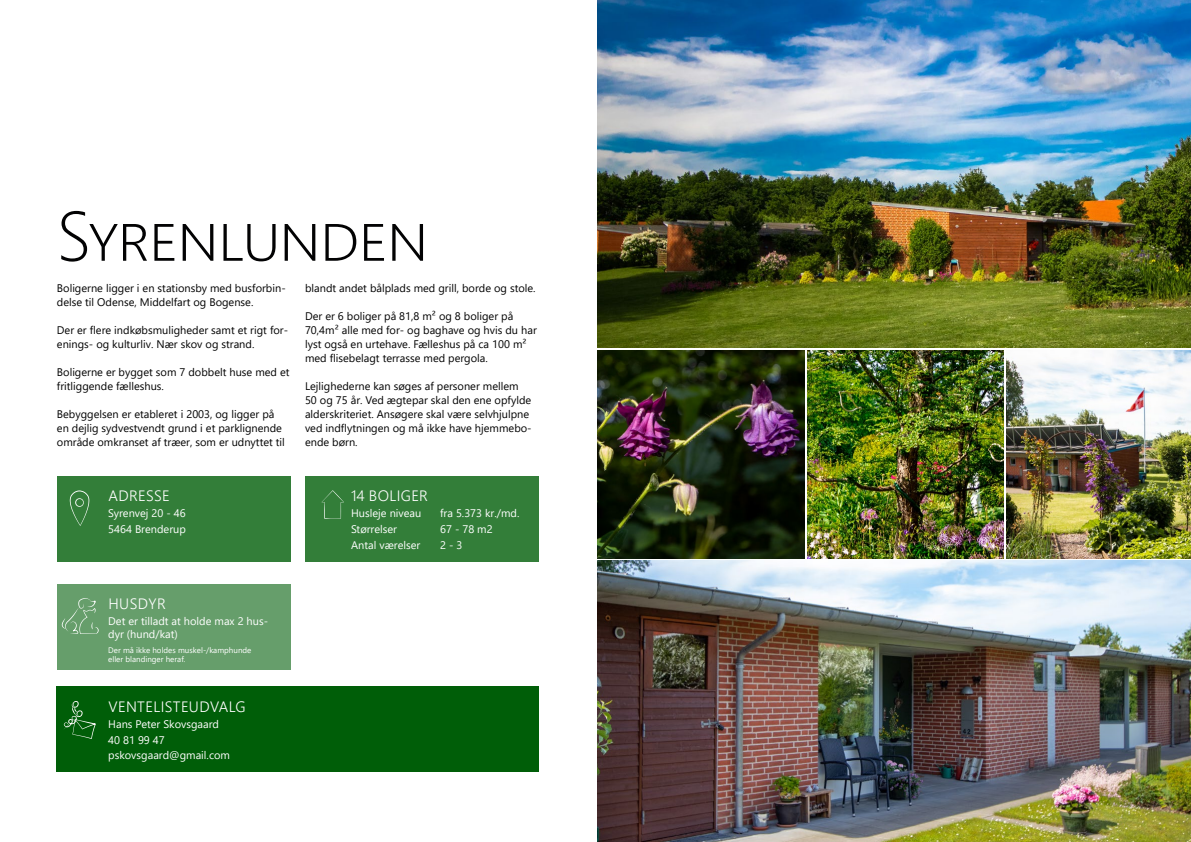
<style>
.page{position:relative;width:1191px;height:842px;background:#fff}
.page>*{position:absolute;margin:0;border:0;box-sizing:border-box;transform-origin:0 0}
.t1{font:300 70px "Segoe UI";letter-spacing:-.03em;color:#020203}
.t2{font:300 15px "Segoe UI";letter-spacing:.025em;color:#fff}
.t3{font:11px/14px "Segoe UI";color:#000}
.t4{font:11px/15.8px "Segoe UI";color:#fff}
.t5{font:8px/9px "Segoe UI";color:#fff}
</style>
<div class="page">
<div style="left:57px;top:476px;width:234px;height:85px;background:#337e39"></div>
<div style="left:57px;top:584px;width:234px;height:85px;background:#669e6b"></div>
<div style="left:57px;top:687px;width:482px;height:85px;background:#005e08"></div>
<div style="left:305px;top:476px;width:234px;height:85px;background:#337e39"></div>
<svg style="left:322px;top:490px;width:22px;height:29px"></svg>
<svg style="left:70px;top:490px;width:19px;height:36px"></svg>
<svg style="left:62px;top:598px;width:37px;height:36px"></svg>
<svg style="left:63px;top:701px;width:33px;height:38px"></svg>
<img style="left:597px;top:0;width:594px;height:347px">
<img style="left:597px;top:350px;width:207px;height:208px">
<img style="left:597px;top:561px;width:594px;height:281px">
<img style="left:1006px;top:350px;width:185px;height:208px">
<img style="left:807px;top:350px;width:196px;height:208px">
<h1 class="t1" style="left:56px;top:170px;width:374px">Syrenlunden</h1>
<p class="t3" style="left:57px;top:280px;width:230px">Boligerne ligger i en stationsby med busforbin&shy;delse til Odense, Middelfart og Bogense.</p>
<p class="t3" style="left:57px;top:322px;width:233px">Der er flere indkøbsmuligheder samt et rigt for&shy;enings- og kulturliv. Nær skov og strand.</p>
<p class="t3" style="left:57px;top:364px;width:234px">Boligerne er bygget som 7 dobbelt huse med et fritliggende fælleshus.</p>
<p class="t3" style="left:57px;top:406px;width:229px">Bebyggelsen er etableret i 2003, og ligger på en dejlig sydvestvendt grund i et parklignende område omkranset af træer, som er udnyttet til</p>
<p class="t3" style="left:305px;top:280px;width:232px">blandt andet bålplads med grill, borde og stole.</p>
<p class="t3" style="left:305px;top:308px;width:233px">Der er 6 boliger på 81,8 m² og 8 boliger på 70,4m² alle med for- og baghave og hvis du har lyst også en urtehave. Fælleshus på ca 100 m² med flisebelagt terrasse med pergola.</p>
<p class="t3" style="left:305px;top:378px;width:228px">Lejlighederne kan søges af personer mellem 50 og 75 år. Ved ægtepar skal den ene opfylde alderskriteriet. Ansøgere skal være selvhjulpne ved indflytningen og må ikke have hjemmebo&shy;ende børn.</p>
<h2 class="t2" style="left:108px;top:482px;width:63px">ADRESSE</h2>
<p class="t4" style="left:108px;top:504px;width:79px">Syrenvej 20 - 46<br>5464 Brenderup</p>
<h2 class="t2" style="left:108px;top:590px;width:59px">HUSDYR</h2>
<p class="t4" style="left:108px;top:613px;width:161px;line-height:13px">Det er tilladt at holde max 2 hus&shy;dyr (hund/kat)</p>
<p class="t5" style="left:108px;top:644px;width:145px">Der må ikke holdes muskel-/kamphunde eller blandinger heraf.</p>
<h2 class="t2" style="left:108px;top:692px;width:139px">VENTELISTEUDVALG</h2>
<p class="t4" style="left:108px;top:715px;width:123px">Hans Peter Skovsgaard<br>40 81 99 47 pskovsgaard@gmail.com</p>
<h2 class="t2" style="left:351px;top:482px;width:78px">14 BOLIGER</h2>
<p class="t4" style="left:351px;top:504px;width:72px">Husleje niveau</p>
<p class="t4" style="left:440px;top:504px;width:81px">fra 5.373 kr./md.</p>
<p class="t4" style="left:351px;top:520px;width:47px">Størrelser</p>
<p class="t4" style="left:440px;top:520px;width:54px">67 - 78 m2</p>
<p class="t4" style="left:351px;top:536px;width:71px">Antal værelser</p>
<p class="t4" style="left:440px;top:536px;width:24px">2 - 3</p>
</div>
